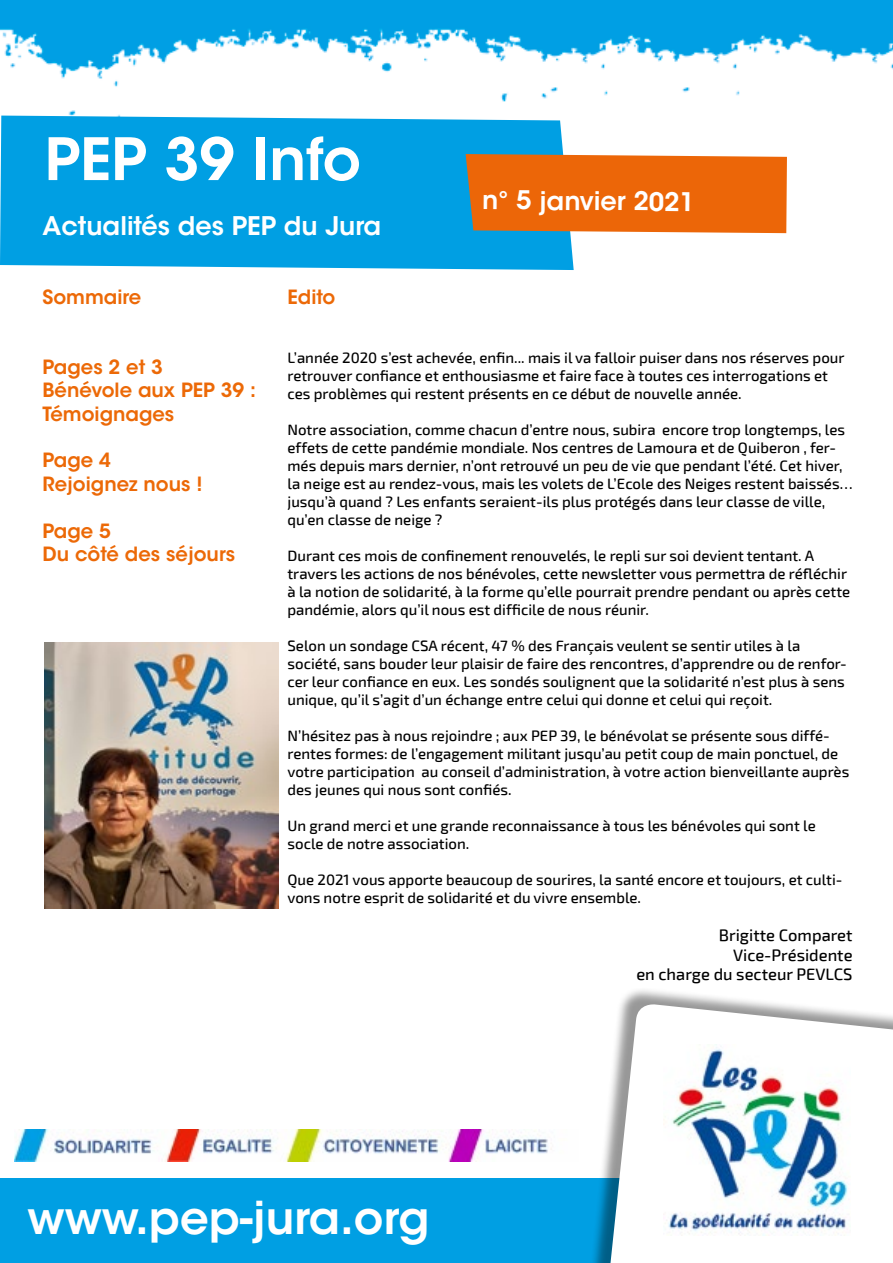
<style>
.page{position:relative;width:893px;height:1263px;background:#fff}
.page>*{position:absolute;margin:0;border:0;box-sizing:border-box;transform-origin:0 0}
.t1{font:600 57.9px "ITC Avant Garde Std";color:#fff}
.t2{font:600 45px "ITC Avant Garde Std";color:#fff}
.t3{font:600 25.5px "ITC Avant Garde Std";color:#fff}
.t4{font:600 19.5px/23.4px "ITC Avant Garde Std";color:#ec6907}
.t5{font:500 16.5px/19.8px "Exo 2";color:#000;text-align:right}
.t6{font:500 15px/18px "Exo 2";color:#000}
</style>
<div class="page">
<img style="left:0;top:0;width:893px;height:116px">
<div style="left:0;top:1178px;width:893px;height:85px;background:#009fe3"></div>
<div style="left:588px;top:987px;width:305px;height:276px;background:#000;opacity:.41"></div>
<svg style="left:606px;top:1003px;width:287px;height:260px"></svg>
<img style="left:663px;top:1045px;width:187px;height:191px">
<svg style="left:0;top:116px;width:574px;height:154px;background:#11a5e4"></svg>
<div style="left:466px;top:154px;width:321px;height:79px;background:#ec6608"></div>
<div style="left:43px;top:216px;width:398px;height:23px;background:#009fe3"></div>
<div style="left:45px;top:137px;width:401px;height:56px;background:#009fe3"></div>
<img style="left:15px;top:1130px;width:537px;height:32px">
<img style="left:45px;top:643px;width:234px;height:265px">
<h1 class="t1" style="left:45px;top:122px;width:318px">PEP 39 Info</h1>
<h3 class="t3" style="left:43px;top:209px;width:340px">Actualités des PEP du Jura</h3>
<h3 class="t4" style="left:43px;top:285px;width:100px">Sommaire</h3>
<h3 class="t4" style="left:287px;top:285px;width:49px">Edito</h3>
<h3 class="t3" style="left:482px;top:183px;width:214px;rotate:1deg">n° 5 janvier 2021</h3>
<h3 class="t4" style="left:43px;top:355px;width:215px">Pages 2 et 3<br>Bénévole aux PEP 39 :<br>Témoignages</h3>
<h3 class="t4" style="left:43px;top:449px;width:161px">Page 4<br>Rejoignez nous !</h3>
<h3 class="t4" style="left:43px;top:519px;width:194px">Page 5<br>Du côté des séjours</h3>
<p class="t6" style="left:287px;top:349px;width:558px">L’année 2020 s’est achevée, enfin... mais il va falloir puiser dans nos réserves pour retrouver confiance et enthousiasme et faire face à toutes ces interrogations et ces problèmes qui restent présents en ce début de nouvelle année.</p>
<p class="t6" style="left:287px;top:421px;width:567px">Notre association, comme chacun d’entre nous, subira encore trop longtemps, les effets de cette pandémie mondiale. Nos centres de Lamoura et de Quiberon , fer&shy;més depuis mars dernier, n’ont retrouvé un peu de vie que pendant l’été. Cet hiver, la neige est au rendez-vous, mais les volets de L’Ecole des Neiges restent baissés… jusqu’à quand ? Les enfants seraient-ils plus protégés dans leur classe de ville, qu’en classe de neige ?</p>
<p class="t6" style="left:287px;top:547px;width:564px">Durant ces mois de confinement renouvelés, le repli sur soi devient tentant. A travers les actions de nos bénévoles, cette newsletter vous permettra de réfléchir à la notion de solidarité, à la forme qu’elle pourrait prendre pendant ou après cette pandémie, alors qu’il nous est difficile de nous réunir.</p>
<p class="t6" style="left:287px;top:637px;width:561px">Selon un sondage CSA récent, 47 % des Français veulent se sentir utiles à la société, sans bouder leur plaisir de faire des rencontres, d’apprendre ou de renfor&shy;cer leur confiance en eux. Les sondés soulignent que la solidarité n’est plus à sens unique, qu’il s’agit d’un échange entre celui qui donne et celui qui reçoit.</p>
<p class="t6" style="left:287px;top:727px;width:563px">N’hésitez pas à nous rejoindre ; aux PEP 39, le bénévolat se présente sous diffé&shy;rentes formes: de l’engagement militant jusqu’au petit coup de main ponctuel, de votre participation au conseil d’administration, à votre action bienveillante auprès des jeunes qui nous sont confiés.</p>
<p class="t6" style="left:287px;top:817px;width:530px">Un grand merci et une grande reconnaissance à tous les bénévoles qui sont le socle de notre association.</p>
<p class="t6" style="left:287px;top:871px;width:556px">Que 2021 vous apporte beaucoup de sourires, la santé encore et toujours, et culti&shy;vons notre esprit de solidarité et du vivre ensemble.</p>
<p class="t5" style="left:636px;top:925px;width:218px">Brigitte Comparet<br>Vice-Présidente<br>en charge du secteur PEVLCS</p>
<h2 class="t2" style="left:27px;top:1189px;width:403px">www.pep-jura.org</h2>
</div>
